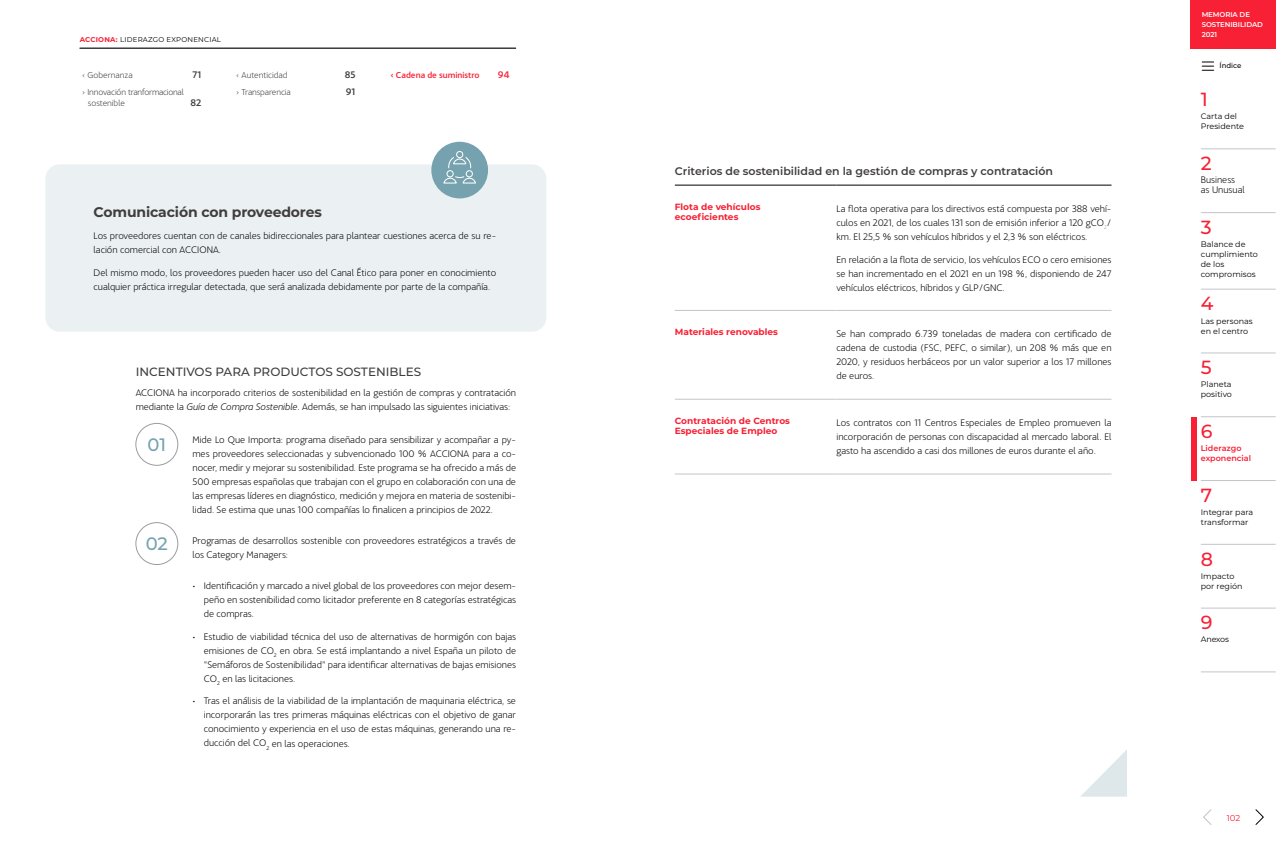
<style>
.page{position:relative;width:1276px;height:842px;background:#fff}
.page>*{position:absolute;margin:0;border:0;box-sizing:border-box;transform-origin:0 0}
.t1{font:500 19px "Montserrat";color:#f72034}
.t2{font:500 18px "Montserrat";color:#76a2af}
.t3{font:700 14px "Montserrat";letter-spacing:-.01em;color:#413d3d}
.t4{font:500 12px "Montserrat";color:#413d3d}
.t5{font:600 11px "Montserrat";color:#413d3d}
.t6{font:200 10px/14px "Acciona";color:#000;text-align:justify}
.t7{font:500 10px "Acciona";color:#413d3d}
.t8{font:500 10px "Acciona";color:#f72034}
.t9{font:700 9px/10px "Montserrat";color:#f72034}
.t10{font:200 9px/11px "Acciona";letter-spacing:-.01em;color:#413d3d}
.t11{font:500 9px "Acciona";color:#f72034}
.t12{font:8.5px "Montserrat";color:#f72034}
.t13{font:8px/10px "Montserrat";color:#000}
.t14{font:600 8px/10px "Montserrat";color:#f72034}
.t15{font:7px "Montserrat";letter-spacing:.03em;color:#000}
.t16{font:600 7px/10px "Montserrat";letter-spacing:-.01em;color:#fff}
.t17{font:500 7px "Montserrat";color:#000}
.s1{font-weight:700;color:#f72034}
.s2{font-style:italic}
</style>
<div class="page">
<svg style="left:1255px;top:809px;width:9px;height:16px"></svg>
<svg style="left:1203px;top:809px;width:9px;height:16px"></svg>
<div style="left:1191px;top:0;width:85px;height:48px;background:#f72034"></div>
<svg style="left:1202px;top:61px;width:11px;height:10px"></svg>
<div style="left:1191px;top:417px;width:5px;height:64px;background:#f72034"></div>
<hr style="left:1200px;top:149px;width:75px;height:1px;background:#c3c5ca">
<hr style="left:1200px;top:212px;width:75px;height:1px;background:#c3c5ca">
<hr style="left:1200px;top:289px;width:75px;height:1px;background:#c3c5ca">
<hr style="left:1200px;top:353px;width:75px;height:1px;background:#c3c5ca">
<hr style="left:1200px;top:417px;width:75px;height:1px;background:#c3c5ca">
<hr style="left:1200px;top:480px;width:75px;height:1px;background:#c3c5ca">
<hr style="left:1200px;top:544px;width:75px;height:1px;background:#c3c5ca">
<hr style="left:1200px;top:608px;width:75px;height:1px;background:#c3c5ca">
<hr style="left:1200px;top:672px;width:75px;height:1px;background:#c3c5ca">
<hr style="left:80px;top:48px;width:436px;height:1px;background:#413d3d">
<div style="left:45px;top:164px;width:501px;height:168px;background:#ebf1f3;border-radius:14px"></div>
<div style="left:431px;top:142px;width:57px;height:56px;background:#76a2af;border-radius:50%"></div>
<svg style="left:443px;top:151px;width:33px;height:33px"></svg>
<div style="left:136px;top:423px;width:42px;height:42px;border:1px solid #9d9ba0;border-radius:50%"></div>
<div style="left:136px;top:522px;width:42px;height:43px;border:1px solid #9d9ba0;border-radius:50%"></div>
<hr style="left:675px;top:399px;width:161px;height:1px;background:#c3c5ca">
<hr style="left:836px;top:399px;width:275px;height:1px;background:#c3c5ca">
<hr style="left:675px;top:474px;width:161px;height:1px;background:#c3c5ca">
<hr style="left:836px;top:474px;width:275px;height:1px;background:#c3c5ca">
<hr style="left:675px;top:310px;width:161px;height:1px;background:#c3c5ca">
<hr style="left:836px;top:310px;width:275px;height:1px;background:#c3c5ca">
<hr style="left:675px;top:185px;width:161px;height:1px;background:#000">
<hr style="left:836px;top:185px;width:275px;height:1px;background:#000">
<svg style="left:1081px;top:750px;width:46px;height:47px"></svg>
<p class="t15" style="left:80px;top:35px;width:143px"><span class="s1">ACCIONA:</span> LIDERAZGO EXPONENCIAL</p>
<p class="t10" style="left:82px;top:69px;width:52px">‹ Gobernanza</p>
<p class="t7" style="left:192px;top:67px;width:10px">71</p>
<p class="t10" style="left:88px;top:86px;width:97px;text-indent:-6px">› Innovación tranformacional sostenible</p>
<p class="t7" style="left:191px;top:94px;width:12px">82</p>
<p class="t10" style="left:236px;top:69px;width:53px">‹ Autenticidad</p>
<p class="t7" style="left:345px;top:67px;width:12px">85</p>
<p class="t10" style="left:236px;top:86px;width:56px">› Transparencia</p>
<p class="t7" style="left:346px;top:83px;width:11px">91</p>
<p class="t11" style="left:390px;top:68px;width:91px">‹ Cadena de suministro</p>
<p class="t8" style="left:498px;top:67px;width:13px">94</p>
<h3 class="t3" style="left:94px;top:202px;width:230px">Comunicación con proveedores</h3>
<p class="t6" style="left:94px;top:228px;width:404px">Los proveedores cuentan con de canales bidireccionales para plantear cuestiones acerca de su re&shy;lación comercial con ACCIONA.</p>
<p class="t6" style="left:94px;top:265px;width:404px">Del mismo modo, los proveedores pueden hacer uso del Canal Ético para poner en conocimiento cualquier práctica irregular detectada, que será analizada debidamente por parte de la compañía.</p>
<p class="t4" style="left:136px;top:363px;width:287px">INCENTIVOS PARA PRODUCTOS SOSTENIBLES</p>
<p class="t6" style="left:136px;top:384px;width:382px">ACCIONA ha incorporado criterios de sostenibilidad en la gestión de compras y contratación mediante la <span class="s2">Guía de Compra Sostenible</span>. Además, se han impulsado las siguientes iniciativas:</p>
<p class="t6" style="left:192px;top:432px;width:325px">Mide Lo Que Importa: programa diseñado para sensibilizar y acompañar a py&shy;mes proveedores seleccionadas y subvencionado 100 % ACCIONA para a co&shy;nocer, medir y mejorar su sostenibilidad. Este programa se ha ofrecido a más de 500 empresas españolas que trabajan con el grupo en colaboración con una de las empresas líderes en diagnóstico, medición y mejora en materia de sostenibi&shy;lidad. Se estima que unas 100 compañías lo finalicen a principios de 2022.</p>
<p class="t6" style="left:192px;top:533px;width:325px">Programas de desarrollos sostenible con proveedores estratégicos a través de los Category Managers:</p>
<p class="t6" style="left:204px;top:578px;width:314px;text-indent:-11px">• Identificación y marcado a nivel global de los proveedores con mejor desem&shy;peño en sostenibilidad como licitador preferente en 8 categorías estratégicas de compras.</p>
<p class="t6" style="left:204px;top:629px;width:314px;text-indent:-11px">• Estudio de viabilidad técnica del uso de alternativas de hormigón con bajas emisiones de CO<sub>2</sub> en obra. Se está implantando a nivel España un piloto de "Semáforos de Sostenibilidad" para identificar alternativas de bajas emisiones CO<sub>2</sub> en las licitaciones.</p>
<p class="t6" style="left:204px;top:693px;width:314px;text-indent:-11px">• Tras el análisis de la viabilidad de la implantación de maquinaria eléctrica, se incorporarán las tres primeras máquinas eléctricas con el objetivo de ganar conocimiento y experiencia en el uso de estas máquinas, generando una re&shy;ducción del CO<sub>2</sub> en las operaciones.</p>
<h2 class="t2" style="left:147px;top:432px;width:20px">01</h2>
<h2 class="t2" style="left:146px;top:531px;width:24px">02</h2>
<p class="t5" style="left:675px;top:163px;width:380px">Criterios de sostenibilidad en la gestión de compras y contratación</p>
<p class="t9" style="left:675px;top:201px;width:87px">Flota de vehículos ecoeficientes</p>
<p class="t6" style="left:836px;top:201px;width:276px">La flota operativa para los directivos está compuesta por 388 vehí&shy;culos en 2021, de los cuales 131 son de emisión inferior a 120 gCO<sub>2</sub>/ km. El 25,5 % son vehículos híbridos y el 2,3 % son eléctricos.</p>
<p class="t6" style="left:836px;top:251px;width:276px">En relación a la flota de servicio, los vehículos ECO o cero emisiones se han incrementado en el 2021 en un 198 %, disponiendo de 247 vehículos eléctricos, híbridos y GLP/GNC.</p>
<p class="t9" style="left:675px;top:326px;width:105px">Materiales renovables</p>
<p class="t6" style="left:836px;top:326px;width:277px">Se han comprado 6.739 toneladas de madera con certificado de cadena de custodia (FSC, PEFC, o similar), un 208 % más que en 2020, y residuos herbáceos por un valor superior a los 17 millones de euros.</p>
<p class="t9" style="left:675px;top:415px;width:117px">Contratación de Centros<br>Especiales de Empleo</p>
<p class="t6" style="left:836px;top:415px;width:276px">Los contratos con 11 Centros Especiales de Empleo promueven la incorporación de personas con discapacidad al mercado laboral. El gasto ha ascendido a casi dos millones de euros durante el año.</p>
<p class="t16" style="left:1201px;top:10px;width:63px">MEMORIA DE<br>SOSTENIBILIDAD<br>2021</p>
<p class="t17" style="left:1219px;top:61px;width:23px">Índice</p>
<h1 class="t1" style="left:1200px;top:86px;width:9px">1</h1>
<p class="t13" style="left:1200px;top:111px;width:45px">Carta del<br>Presidente</p>
<h1 class="t1" style="left:1200px;top:150px;width:12px">2</h1>
<p class="t6" style="left:1200px;top:174px;width:45px;line-height:10px">Business as Unusual</p>
<h1 class="t1" style="left:1200px;top:214px;width:12px">3</h1>
<p class="t13" style="left:1200px;top:239px;width:59px">Balance de cumplimiento de los compromisos</p>
<h1 class="t1" style="left:1200px;top:290px;width:14px">4</h1>
<p class="t13" style="left:1200px;top:315px;width:53px">Las personas en el centro</p>
<h1 class="t1" style="left:1200px;top:354px;width:12px">5</h1>
<p class="t13" style="left:1200px;top:379px;width:33px">Planeta positivo</p>
<h1 class="t1" style="left:1200px;top:418px;width:13px">6</h1>
<p class="t14" style="left:1200px;top:443px;width:52px">Liderazgo exponencial</p>
<h1 class="t1" style="left:1200px;top:482px;width:13px">7</h1>
<p class="t13" style="left:1200px;top:507px;width:54px">Integrar para transformar</p>
<h1 class="t1" style="left:1200px;top:545px;width:14px">8</h1>
<p class="t13" style="left:1200px;top:570px;width:43px">Impacto por región</p>
<h1 class="t1" style="left:1200px;top:609px;width:13px">9</h1>
<p class="t13" style="left:1200px;top:634px;width:30px">Anexos</p>
<p class="t12" style="left:1226px;top:812px;width:15px">102</p>
</div>
